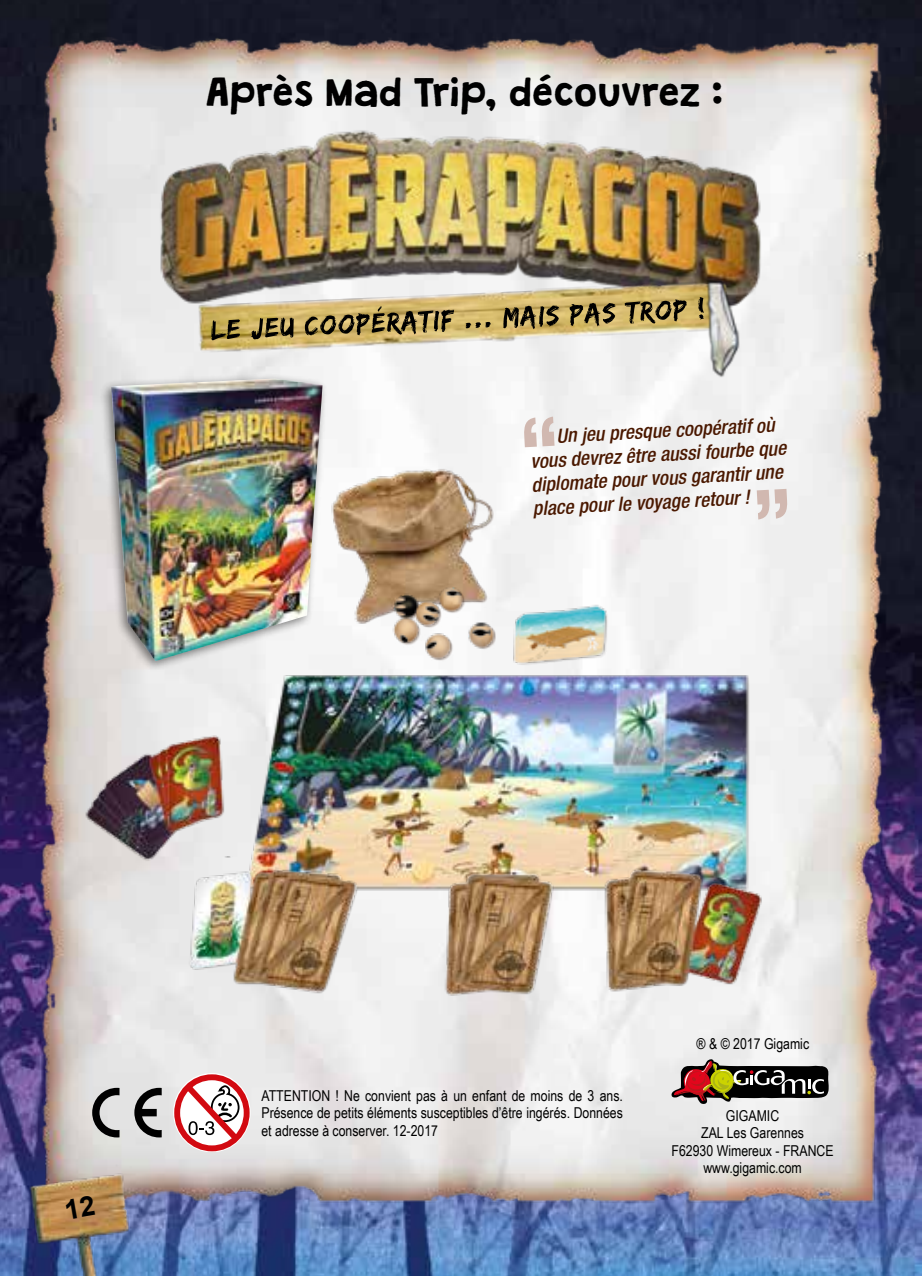
<style>
.page{position:relative;width:922px;height:1276px;background:#fff}
.page>*{position:absolute;margin:0;border:0;box-sizing:border-box;transform-origin:0 0}
.t1{font:35px "Granstander Clean";letter-spacing:.005em;color:#000}
.t2{font:italic 500 condensed 19.75px/23.8px "Helvetica Neue LT Std";color:#4a1800}
.t3{font:15px/17.5px "Arial Narrow";color:#000;text-align:justify}
</style>
<div class="page">
<img style="left:0;top:0;width:921px;height:1276px">
<img style="left:35px;top:35px;width:851px;height:1170px">
<img style="left:23px;top:1161px;width:117px;height:115px">
<div style="left:99px;top:373px;width:230px;height:299px;background:#000;opacity:.5"></div>
<img style="left:111px;top:378px;width:211px;height:283px">
<img style="left:132px;top:112px;width:657px;height:216px">
<img style="left:196px;top:275px;width:481px;height:81px">
<svg style="left:211px;top:297px;width:466px;height:43px;background:#b29f6a"></svg>
<img style="left:677px;top:252px;width:90px;height:135px">
<img style="left:79px;top:736px;width:106px;height:130px">
<img style="left:80px;top:733px;width:147px;height:130px">
<img style="left:611px;top:604px;width:3px;height:60px">
<img style="left:506px;top:601px;width:105px;height:63px">
<img style="left:241px;top:664px;width:513px;height:227px">
<img style="left:187px;top:859px;width:178px;height:140px">
<img style="left:185px;top:857px;width:178px;height:139px">
<img style="left:432px;top:860px;width:141px;height:140px">
<img style="left:430px;top:858px;width:141px;height:139px">
<img style="left:594px;top:859px;width:178px;height:140px">
<img style="left:592px;top:857px;width:178px;height:139px">
<img style="left:319px;top:453px;width:179px;height:173px">
<img style="left:383px;top:580px;width:123px;height:89px">
<svg style="left:756px;top:489px;width:31px;height:30px"></svg>
<svg style="left:523px;top:416px;width:31px;height:31px"></svg>
<svg style="left:172px;top:1073px;width:78px;height:78px"></svg>
<svg style="left:92px;top:1087px;width:70px;height:50px;background:#979797"></svg>
<svg style="left:671px;top:1058px;width:157px;height:46px"></svg>
<svg style="left:65px;top:1195px;width:30px;height:24px"></svg>
<h1 class="t1" style="left:206px;top:73px;width:518px">Après Mad Trip, découvrez :</h1>
<h2 class="t2" style="left:528px;top:426px;width:257px;text-indent:28px;rotate:-3deg">Un jeu presque coopératif où vous devrez être aussi fourbe que diplomate pour vous garantir une place pour le voyage retour !</h2>
<p class="t3" style="left:261px;top:1086px;width:363px">ATTENTION ! Ne convient pas à un enfant de moins de 3 ans.<br>Présence de petits éléments susceptibles d’être ingérés. Données et adresse à conserver. 12-2017</p>
<p class="t3" style="left:696px;top:1034px;width:114px">® &amp; © 2017 Gigamic</p>
<p class="t3" style="left:671px;top:1106px;width:163px;text-align:center">GIGAMIC<br>ZAL Les Garennes<br>F62930 Wimereux - FRANCE www.gigamic.com</p>
</div>
